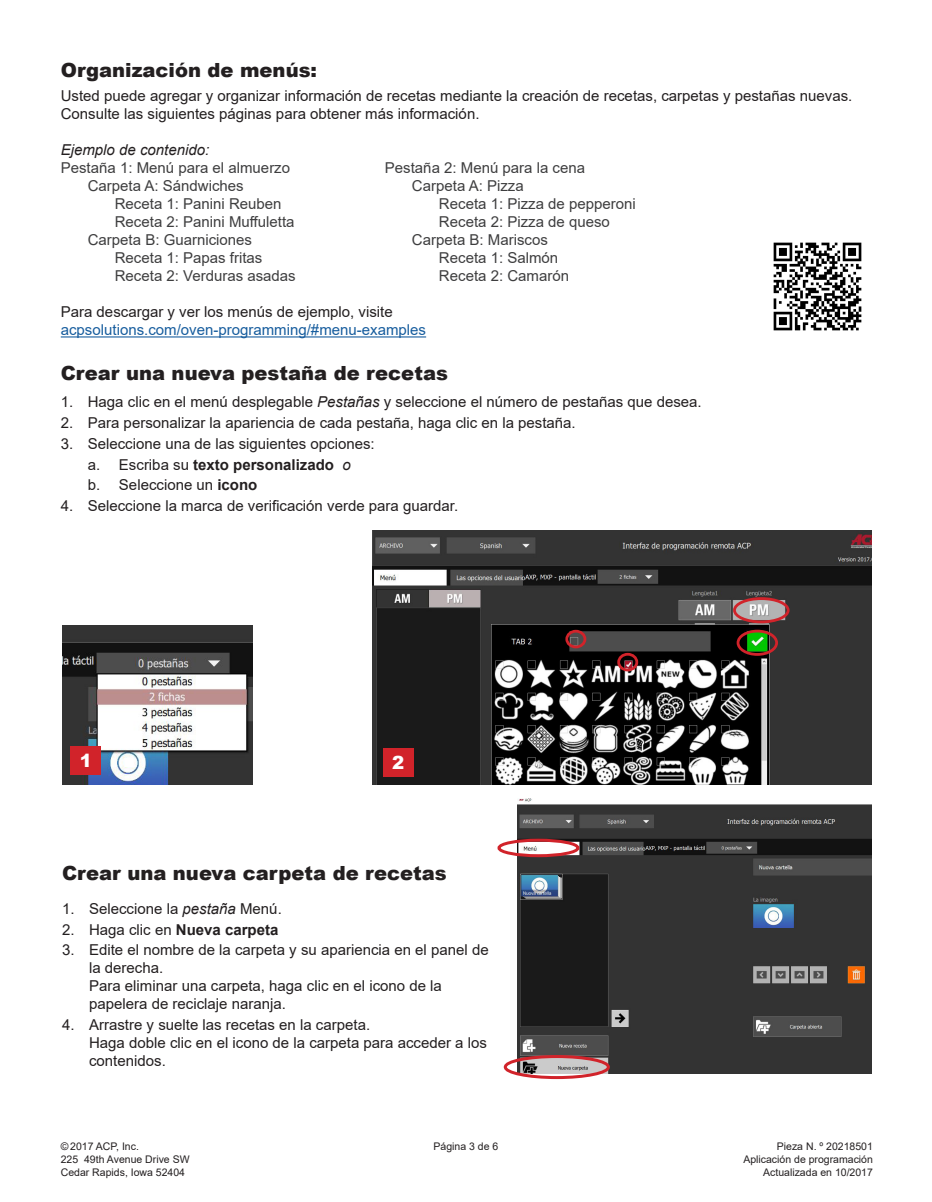
<style>
.page{position:relative;width:932px;height:1202px;background:#fff}
.page>*{position:absolute;margin:0;border:0;box-sizing:border-box;transform-origin:0 0}
.SubHeading{font:900 19.5px "Arial";color:#231f20}
.t1{font:900 18.15px "Arial";color:#fff}
.numbered_list{font:15px/18px "Arial";color:#231f20}
.Example_menu_indents{font:15px "Arial";color:#3e3e3f}
.t2{font:15px/18px "Arial";color:#175d9e}
.t3{font:700 15px "Arial";color:#231f20}
.t4{font:italic 15px "Arial";color:#231f20}
.t5{font:10.5px/12.6px "Arial";color:#231f20}
.s1{color:#231f20}
.s2{font-style:italic}
.s3{font-weight:400}
.s4{font-weight:400;font-style:italic}
.s5{font-weight:700}
</style>
<div class="page">
<img style="left:62px;top:625px;width:190px;height:159px">
<div style="left:71px;top:746px;width:30px;height:29px;background:#d1232a"></div>
<img style="left:373px;top:530px;width:498px;height:254px">
<div style="left:733px;top:597px;width:56px;height:26px;border:3px solid #d1232a;border-radius:50%"></div>
<div style="left:736px;top:629px;width:42px;height:27px;border:3px solid #d1232a;border-radius:50%"></div>
<div style="left:617px;top:653px;width:21px;height:18px;border:3px solid #d1232a;border-radius:50%"></div>
<div style="left:565px;top:630px;width:21px;height:18px;border:3px solid #d1232a;border-radius:50%"></div>
<div style="left:383px;top:748px;width:30px;height:28px;background:#d1232a"></div>
<img style="left:517px;top:799px;width:354px;height:274px">
<div style="left:504px;top:1055px;width:106px;height:24px;border:3px solid #d1232a;border-radius:50%"></div>
<div style="left:497px;top:838px;width:82px;height:19px;border:3px solid #d1232a;border-radius:50%"></div>
<hr style="left:61px;top:336px;width:365px;height:1px;background:#175d9e">
<img style="left:773px;top:242px;width:89px;height:89px">
<p class="SubHeading" style="left:61px;top:55px;width:258px">Organización de menús:</p>
<p class="numbered_list" style="left:61px;top:87px;width:793px">Usted puede agregar y organizar información de recetas mediante la creación de recetas, carpetas y pestañas nuevas.<br>Consulte las siguientes páginas para obtener más información.</p>
<p class="t4" style="left:61px;top:140px;width:150px">Ejemplo de contenido:</p>
<p class="Example_menu_indents" style="left:61px;top:158px;width:231px">Pestaña 1: Menú para el almuerzo</p>
<p class="Example_menu_indents" style="left:385px;top:158px;width:202px">Pestaña 2: Menú para la cena</p>
<p class="Example_menu_indents" style="left:88px;top:176px;width:157px">Carpeta A: Sándwiches</p>
<p class="Example_menu_indents" style="left:412px;top:176px;width:113px">Carpeta A: Pizza</p>
<p class="Example_menu_indents" style="left:115px;top:194px;width:168px">Receta 1: Panini Reuben</p>
<p class="Example_menu_indents" style="left:439px;top:194px;width:198px">Receta 1: Pizza de pepperoni</p>
<p class="Example_menu_indents" style="left:115px;top:212px;width:181px">Receta 2: Panini Muffuletta</p>
<p class="Example_menu_indents" style="left:439px;top:212px;width:172px">Receta 2: Pizza de queso</p>
<p class="Example_menu_indents" style="left:88px;top:230px;width:166px">Carpeta B: Guarniciones</p>
<p class="Example_menu_indents" style="left:412px;top:230px;width:137px">Carpeta B: Mariscos</p>
<p class="Example_menu_indents" style="left:115px;top:248px;width:149px">Receta 1: Papas fritas</p>
<p class="Example_menu_indents" style="left:439px;top:248px;width:121px">Receta 1: Salmón</p>
<p class="Example_menu_indents" style="left:115px;top:266px;width:182px">Receta 2: Verduras asadas</p>
<p class="Example_menu_indents" style="left:439px;top:266px;width:132px">Receta 2: Camarón</p>
<p class="t2" style="left:61px;top:303px;width:367px"><span class="s1">Para descargar y ver los menús de ejemplo, visite </span>acpsolutions.com/oven-programming/#menu-examples</p>
<p class="SubHeading" style="left:61px;top:359px;width:388px">Crear una nueva pestaña de recetas</p>
<p class="numbered_list" style="left:61px;top:393px;width:642px">1. Haga clic en el menú desplegable <span class="s2">Pestañas</span> y seleccione el número de pestañas que desea.</p>
<p class="numbered_list" style="left:61px;top:414px;width:516px">2. Para personalizar la apariencia de cada pestaña, haga clic en la pestaña.</p>
<p class="numbered_list" style="left:61px;top:434px;width:315px">3. Seleccione una de las siguientes opciones:</p>
<p class="t3" style="left:88px;top:454px;width:264px"><span class="s3">a. Escriba su</span> texto personalizado <span class="s4">o</span></p>
<p class="numbered_list" style="left:88px;top:476px;width:171px">b. Seleccione un <span class="s5">icono</span></p>
<p class="numbered_list" style="left:61px;top:496px;width:399px">4. Seleccione la marca de verificación verde para guardar.</p>
<p class="t1" style="left:80px;top:747px;width:14px">1</p>
<p class="t1" style="left:392px;top:749px;width:14px">2</p>
<p class="SubHeading" style="left:62px;top:859px;width:386px">Crear una nueva carpeta de recetas</p>
<p class="numbered_list" style="left:62px;top:899px;width:221px">1. Seleccione la <span class="s2">pestaña</span> Menú.</p>
<p class="numbered_list" style="left:62px;top:920px;width:218px">2. Haga clic en <span class="s5">Nueva carpeta</span></p>
<p class="numbered_list" style="left:89px;top:941px;width:401px;text-indent:-27px">3. Edite el nombre de la carpeta y su apariencia en el panel de la derecha.<br>Para eliminar una carpeta, haga clic en el icono de la papelera de reciclaje naranja.</p>
<p class="numbered_list" style="left:89px;top:1015px;width:399px;text-indent:-27px">4. Arrastre y suelte las recetas en la carpeta.<br>Haga doble clic en el icono de la carpeta para acceder a los contenidos.</p>
<p class="t5" style="left:61px;top:1140px;width:130px">© 2017 ACP, Inc.<br>225 49th Avenue Drive SW<br>Cedar Rapids, Iowa 52404</p>
<p class="t5" style="left:743px;top:1140px;width:131px;text-align:right">Pieza N. º 20218501<br>Aplicación de programación<br>Actualizada en 10/2017</p>
<p class="t5" style="left:433px;top:1140px;width:66px">Página 3 de 6</p>
</div>
